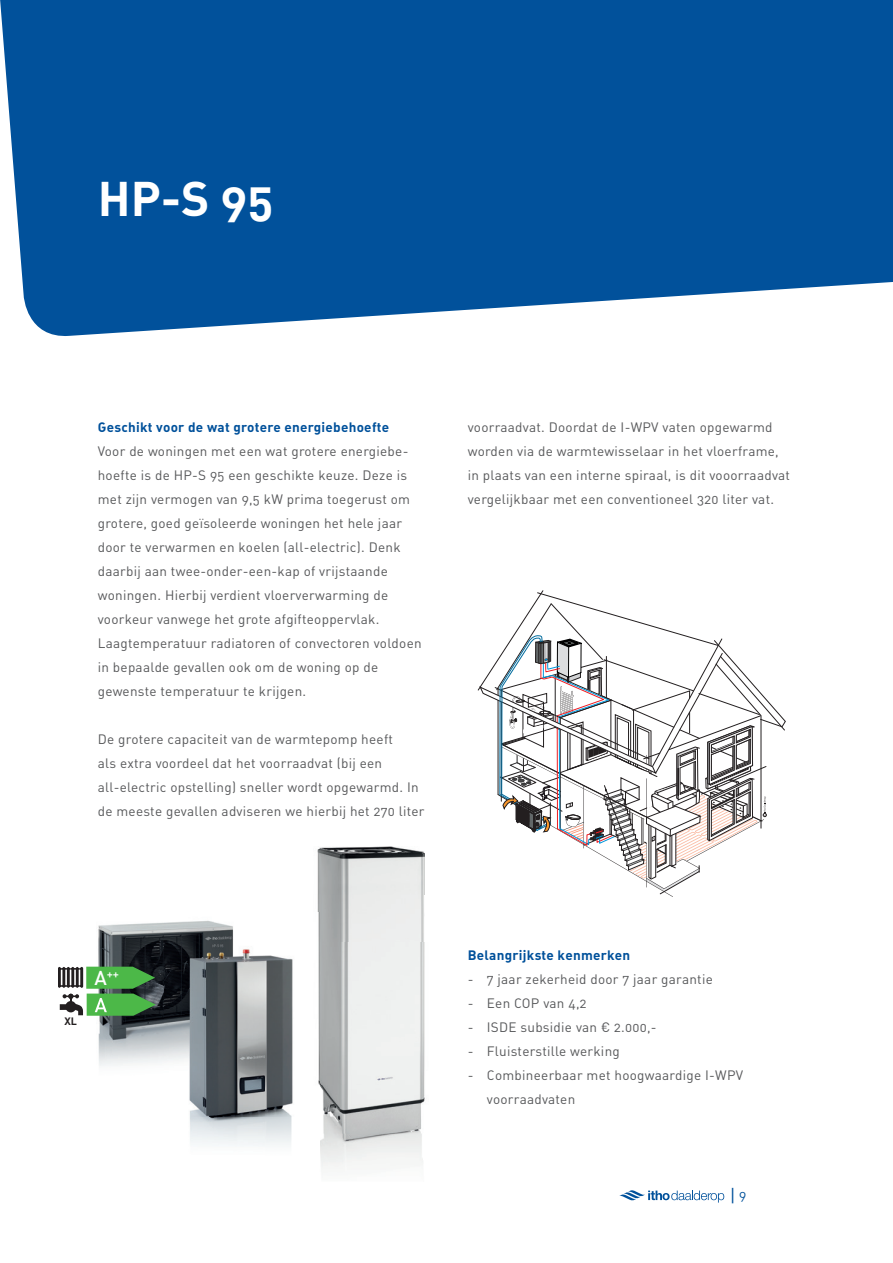
<style>
.page{position:relative;width:893px;height:1263px;background:#fff}
.page>*{position:absolute;margin:0;border:0;box-sizing:border-box;transform-origin:0 0}
.t1{font:48px "DIN Bold Alternate";color:#fff}
.t2{font:18px "DIN Regular Alternate";color:#01519b}
.t3{font:13.5px/24px "DIN Regular Alternate";letter-spacing:.02em;color:#57585a}
.t4{font:13.5px "DIN Bold Alternate";letter-spacing:.02em;color:#01519b}
.t5{font:500 11.55px "DIN";color:#fff}
.t6{font:10.65px "DIN Bold Alternate";color:#231f20}
.s1{font-size:19.8px}
.s2{font-size:13.5px}
</style>
<div class="page">
<svg style="left:619px;top:1190px;width:105px;height:12px"></svg>
<img style="left:317px;top:846px;width:108px;height:96px">
<img style="left:319px;top:942px;width:106px;height:191px">
<img style="left:320px;top:1133px;width:103px;height:35px">
<svg style="left:0;top:0;width:893px;height:336px;background:#1760a4"></svg>
<img style="left:81px;top:912px;width:238px;height:234px">
<hr style="left:58px;top:967px;width:3px;height:21px;background:#231f20">
<svg style="left:60px;top:967px;width:96px;height:49px;background:#629b61"></svg>
<svg style="left:478px;top:590px;width:308px;height:307px"></svg>
<h1 class="t1" style="left:98px;top:167px;width:177px">HP-S 95</h1>
<p class="t4" style="left:98px;top:418px;width:293px">Geschikt voor de wat grotere energiebehoefte</p>
<p class="t3" style="left:98px;top:439px;width:325px">Voor de woningen met een wat grotere energiebe&shy;hoefte is de HP-S 95 een geschikte keuze. Deze is met zijn vermogen van 9,5 kW prima toegerust om grotere, goed geïsoleerde woningen het hele jaar door te verwarmen en koelen (all-electric). Denk daarbij aan twee-onder-een-kap of vrijstaande woningen. Hierbij verdient vloerverwarming de voorkeur vanwege het grote afgifteoppervlak.<br>Laagtemperatuur radiatoren of convectoren voldoen in bepaalde gevallen ook om de woning op de gewenste temperatuur te krijgen.</p>
<p class="t3" style="left:98px;top:727px;width:328px">De grotere capaciteit van de warmtepomp heeft<br>als extra voordeel dat het voorraadvat (bij een all-electric opstelling) sneller wordt opgewarmd. In de meeste gevallen adviseren we hierbij het 270 liter</p>
<p class="t3" style="left:468px;top:415px;width:324px">voorraadvat. Doordat de I-WPV vaten opgewarmd worden via de warmtewisselaar in het vloerframe, in plaats van een interne spiraal, is dit vooorraadvat vergelijkbaar met een conventioneel 320 liter vat.</p>
<p class="t6" style="left:65px;top:1014px;width:14px">XL</p>
<p class="t5" style="left:94px;top:967px;width:26px"><span class="s1">A</span>++</p>
<p class="t4" style="left:468px;top:946px;width:164px">Belangrijkste kenmerken</p>
<p class="t3" style="left:468px;top:967px;width:247px">- 7 jaar zekerheid door 7 jaar garantie</p>
<p class="t3" style="left:468px;top:991px;width:120px">- Een COP van 4,2</p>
<p class="t3" style="left:468px;top:1015px;width:190px">- ISDE subsidie van € 2.000,-</p>
<p class="t3" style="left:468px;top:1039px;width:154px">- Fluisterstille werking</p>
<p class="t3" style="left:487px;top:1063px;width:258px;text-indent:-19px">- Combineerbaar met hoogwaardige I-WPV voorraadvaten</p>
<h2 class="t2" style="left:730px;top:1184px;width:18px">| <span class="s2">9</span></h2>
</div>
